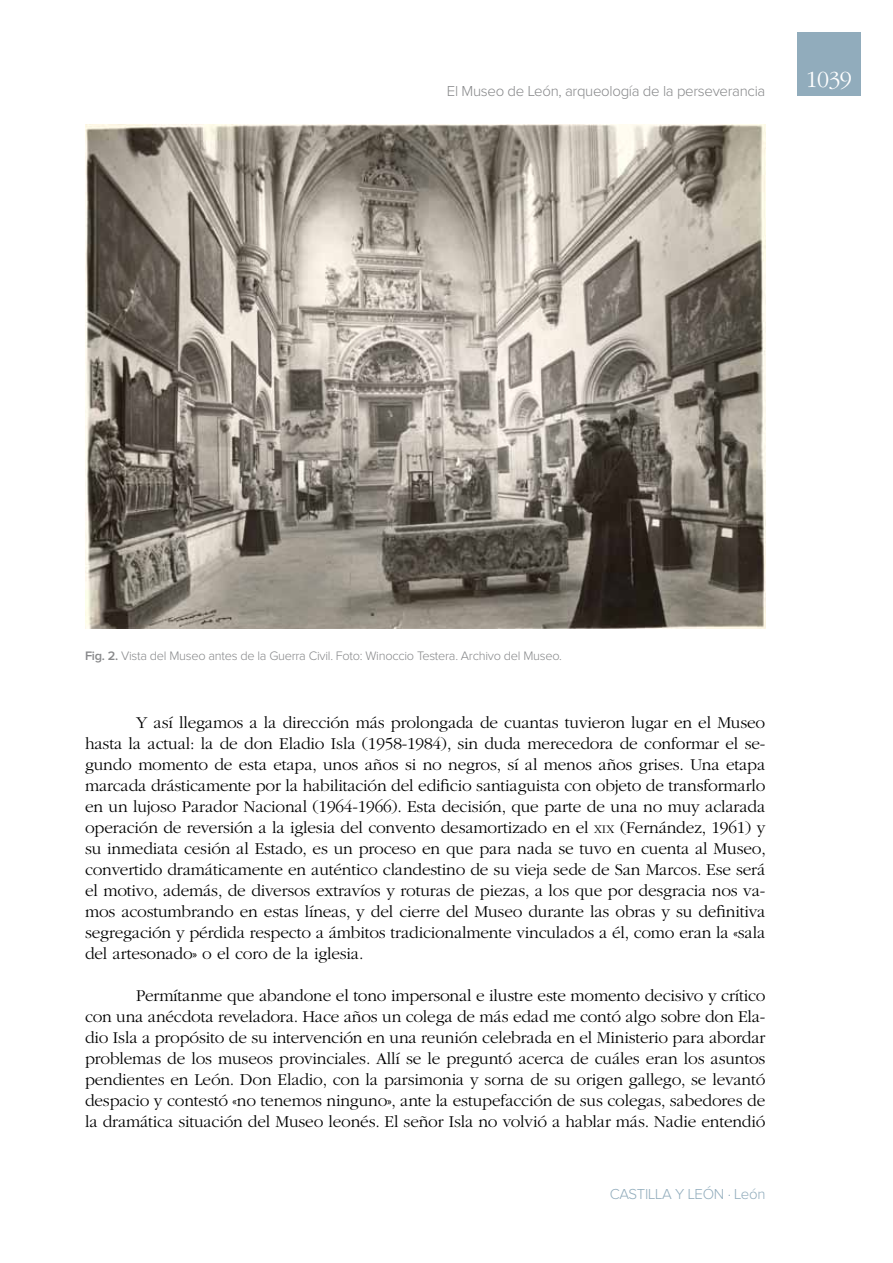
<style>
.page{position:relative;width:893px;height:1263px;background:#fff}
.page>*{position:absolute;margin:0;border:0;box-sizing:border-box;transform-origin:0 0}
.t1{font:300 24px "ITC Garamond Std";color:#fff}
.t2{font:300 17.25px/21px "ITC Garamond Std";letter-spacing:-.01em;color:#000;text-align:justify}
.t3{font:300 15px "Proxima Nova";letter-spacing:-.02em;color:#87888a}
.t4{font:300 15px "Proxima Nova";letter-spacing:-.02em;color:#91acbc}
.t5{font:300 12.75px "Proxima Nova";letter-spacing:-.02em;color:#87888a}
.s1{font-weight:600}
.s2{font-size:12.15px}
</style>
<div class="page">
<div style="left:797px;top:32px;width:64px;height:64px;background:#91acbc"></div>
<img style="left:85px;top:125px;width:680px;height:504px">
<p class="t3" style="left:447px;top:84px;width:320px">El Museo de León, arqueología de la perseverancia</p>
<h1 class="t1" style="left:806px;top:67px;width:47px">1039</h1>
<p class="t5" style="left:85px;top:650px;width:479px"><span class="s1">Fig. 2.</span> Vista del Museo antes de la Guerra Civil. Foto: Winoccio Testera. Archivo del Museo.</p>
<p class="t2" style="left:85px;top:713px;width:682px;text-indent:51px">Y así llegamos a la dirección más prolongada de cuantas tuvieron lugar en el Museo hasta la actual: la de don Eladio Isla (1958-1984), sin duda merecedora de conformar el se&shy;gundo momento de esta etapa, unos años si no negros, sí al menos años grises. Una etapa marcada drásticamente por la habilitación del edificio santiaguista con objeto de transformarlo en un lujoso Parador Nacional (1964-1966). Esta decisión, que parte de una no muy aclarada operación de reversión a la iglesia del convento desamortizado en el <span class="s2">xix</span> (Fernández, 1961) y su inmediata cesión al Estado, es un proceso en que para nada se tuvo en cuenta al Museo, convertido dramáticamente en auténtico clandestino de su vieja sede de San Marcos. Ese será el motivo, además, de diversos extravíos y roturas de piezas, a los que por desgracia nos va&shy;mos acostumbrando en estas líneas, y del cierre del Museo durante las obras y su definitiva segregación y pérdida respecto a ámbitos tradicionalmente vinculados a él, como eran la «sala del artesonado» o el coro de la iglesia.</p>
<p class="t2" style="left:85px;top:986px;width:682px;text-indent:51px">Permítanme que abandone el tono impersonal e ilustre este momento decisivo y crítico con una anécdota reveladora. Hace años un colega de más edad me contó algo sobre don Ela&shy;dio Isla a propósito de su intervención en una reunión celebrada en el Ministerio para abordar problemas de los museos provinciales. Allí se le preguntó acerca de cuáles eran los asuntos pendientes en León. Don Eladio, con la parsimonia y sorna de su origen gallego, se levantó despacio y contestó «no tenemos ninguno», ante la estupefacción de sus colegas, sabedores de la dramática situación del Museo leonés. El señor Isla no volvió a hablar más. Nadie entendió</p>
<p class="t4" style="left:610px;top:1187px;width:157px">CASTILLA Y LEÓN · León</p>
</div>
